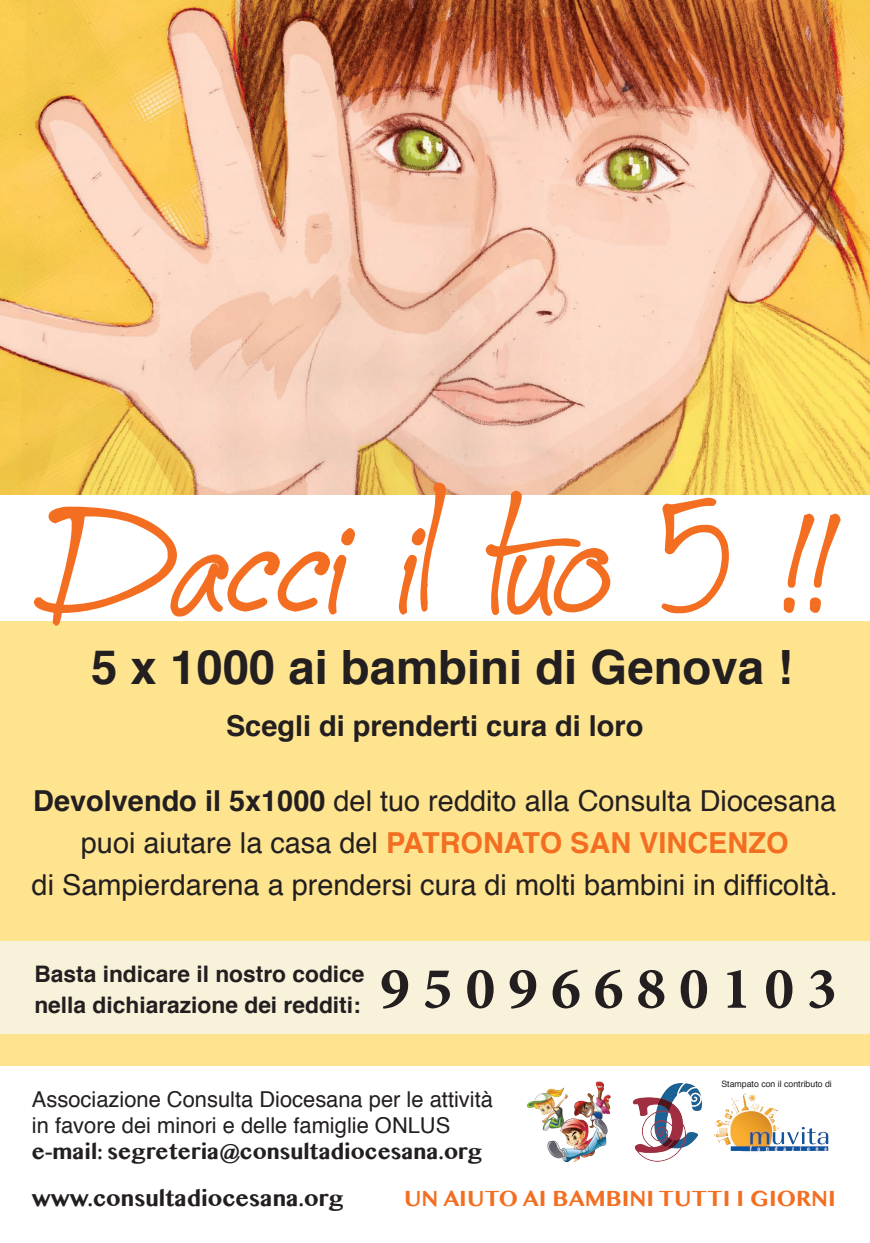
<style>
.page{position:relative;width:870px;height:1243px;background:#fff}
.page>*{position:absolute;margin:0;border:0;box-sizing:border-box;transform-origin:0 0}
.t1{font:201.25px "Jellyka Cutty Cupcakes";letter-spacing:-.005em;color:#f36e21}
.t2{font:700 59.5px "Minion Pro";color:#231f20}
.t3{font:700 47.25px "Helvetica";color:#231f20}
.t4{font:28.88px "Helvetica";color:#231f20}
.t5{font:700 28.88px "Helvetica";color:#231f20}
.t6{font:700 26.25px "Khmer MN";color:#231f20}
.t7{font:700 25.38px "Khmer MN";color:#231f20}
.t8{font:700 25.38px "Khmer MN";color:#f36e21}
.t9{font:700 22.75px "Helvetica";color:#231f20}
.t10{font:21.88px "Helvetica";color:#231f20}
.t11{font:8.75px "Helvetica";color:#231f20}
.s1{font-weight:700}
.s2{font-weight:700;color:#f36e21}
</style>
<div class="page">
<img style="left:0;top:0;width:869px;height:495px">
<div style="left:0;top:620px;width:869px;height:445px;background:#ffe48f"></div>
<div style="left:0;top:941px;width:869px;height:92px;background:#f9f2da"></div>
<svg style="left:32px;top:506px;width:324px;height:120px"></svg>
<svg style="left:397px;top:481px;width:50px;height:134px"></svg>
<svg style="left:484px;top:489px;width:128px;height:127px"></svg>
<svg style="left:661px;top:497px;width:68px;height:117px"></svg>
<svg style="left:783px;top:513px;width:58px;height:100px"></svg>
<img style="left:524px;top:1065px;width:325px;height:98px">
<p class="t1" style="left:38px;top:457px;width:793px">Dacci il tuo 5 !!</p>
<p class="t3" style="left:91px;top:629px;width:703px">5 x 1000 ai bambini di Genova !</p>
<p class="t5" style="left:226px;top:702px;width:419px">Scegli di prenderti cura di loro</p>
<p class="t4" style="left:33px;top:778px;width:804px"><span class="s1">Devolvendo il 5x1000</span> del tuo reddito alla Consulta Diocesana</p>
<p class="t4" style="left:81px;top:820px;width:709px">puoi aiutare la casa del <span class="s2">PATRONATO SAN VINCENZO</span></p>
<p class="t4" style="left:32px;top:862px;width:807px">di Sampierdarena a prendersi cura di molti bambini in difficoltà.</p>
<p class="t9" style="left:34px;top:955px;width:331px">Basta indicare il nostro codice</p>
<p class="t9" style="left:34px;top:986px;width:328px">nella dichiarazione dei redditi:</p>
<p class="t2" style="left:380px;top:946px;width:458px">9 5 0 9 6 6 8 0 1 0 3</p>
<p class="t11" style="left:721px;top:1076px;width:112px">Stampato con il contributo di</p>
<p class="t10" style="left:32px;top:1082px;width:462px">Associazione Consulta Diocesana per le attività</p>
<p class="t10" style="left:32px;top:1108px;width:420px">in favore dei minori e delle famiglie ONLUS</p>
<p class="t7" style="left:32px;top:1135px;width:452px">e-mail: segreteria@consultadiocesana.org</p>
<p class="t6" style="left:32px;top:1181px;width:314px">www.consultadiocesana.org</p>
<p class="t8" style="left:404px;top:1182px;width:433px">UN AIUTO AI BAMBINI TUTTI I GIORNI</p>
</div>
